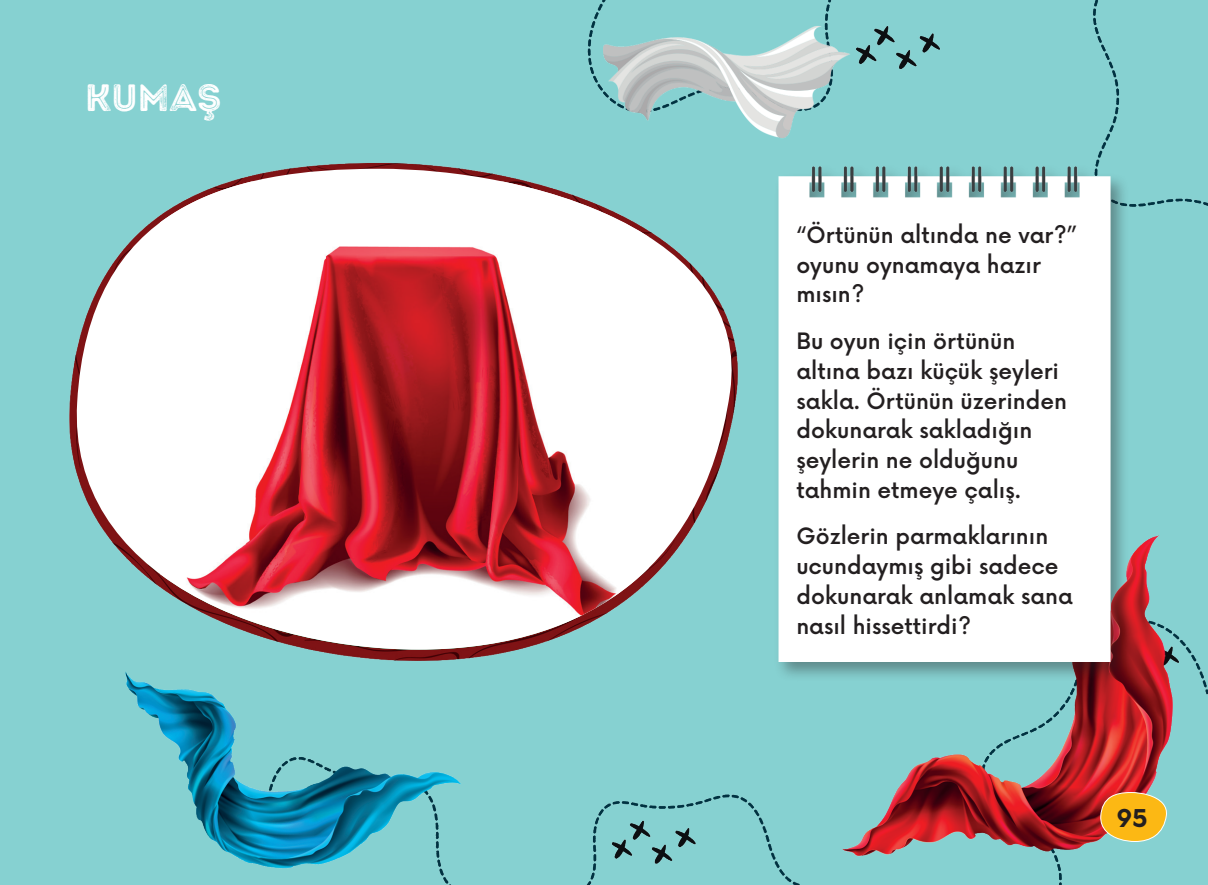
<style>
.page{position:relative;width:1208px;height:885px;background:#fff}
.page>*{position:absolute;margin:0;border:0;box-sizing:border-box;transform-origin:0 0}
.t1{font:38px "Intro Rust G Base 2 Line";color:#fff}
.t2{font:700 24px "Now Alt";color:#231f20}
.t3{font:500 22px/29.8px "Now";color:#231f20}
</style>
<div class="page">
<img style="left:0;top:1px;width:1208px;height:883px">
<svg style="left:67px;top:169px;width:686px;height:480px;fill:#86d1d1"></svg>
<img style="left:160px;top:181px;width:488px;height:468px">
<div style="left:774px;top:163px;width:355px;height:519px;background:#231f20;opacity:.4"></div>
<img style="left:767px;top:156px;width:355px;height:505px">
<h1 class="t1" style="left:85px;top:74px;width:138px">KUMAŞ</h1>
<p class="t3" style="left:796px;top:219px;width:282px">“Örtünün altında ne var?” oyunu oynamaya hazır mısın?</p>
<p class="t3" style="left:796px;top:325px;width:272px">Bu oyun için örtünün altına bazı küçük şeyleri sakla. Örtünün üzerinden dokunarak sakladığın şeylerin ne olduğunu tahmin etmeye çalış.</p>
<p class="t3" style="left:796px;top:520px;width:278px">Gözlerin parmaklarının ucundaymış gibi sadece dokunarak anlamak sana nasıl hissettirdi?</p>
<p class="t2" style="left:1116px;top:800px;width:33px">95</p>
</div>
